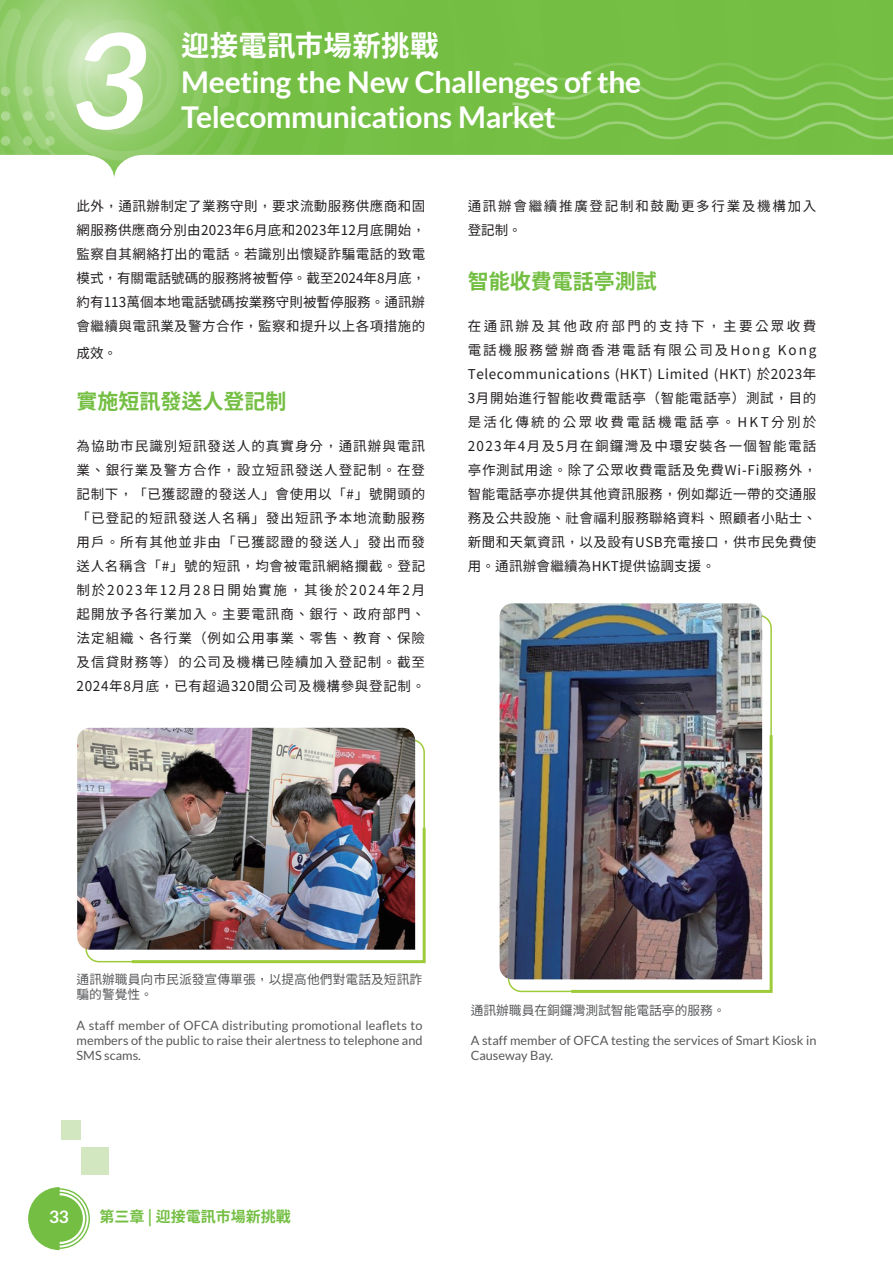
<style>
.page{position:relative;width:893px;height:1263px;background:#fff}
.page>*{position:absolute;margin:0;border:0;box-sizing:border-box;transform-origin:0 0}
.t1{font:italic 700 132px "Lato";color:#fff}
.t2{font:700 30px/34.5px "Lato";letter-spacing:-.01em;color:#fff}
.t3{font:700 28.5px "Taipei Sans TC Beta";letter-spacing:.005em;color:#fff}
.中文大題{font:700 21px "Taipei Sans TC Beta";color:#74bf43}
.t4{font:700 17.25px "Lato";color:#fff}
.t5{font:700 15px "Taipei Sans TC Beta";color:#74bf43}
.中文大題-2{font:13.5px/24px "Taipei Sans TC Beta";letter-spacing:.035em;color:#231f20;text-align:justify}
.中文大題-3{font:13.5px/24px "Taipei Sans TC Beta";letter-spacing:.13em;color:#231f20}
.中文大題-4{font:12.75px/15.3px "Lato";color:#57585a;text-align:justify}
.中文大題-5{font:12.75px/15.3px "Taipei Sans TC Beta";letter-spacing:.005em;color:#57585a}
</style>
<div class="page">
<img style="left:0;top:0;width:893px;height:155px">
<svg style="left:28px;top:1187px;width:62px;height:63px"></svg>
<div style="left:82px;top:1147px;width:27px;height:27px;background:#d2e7c0"></div>
<div style="left:61px;top:1120px;width:20px;height:19px;background:#d2e7c0"></div>
<img style="left:77px;top:728px;width:338px;height:222px">
<img style="left:129px;top:825px;width:297px;height:139px">
<svg style="left:507px;top:615px;width:265px;height:378px"></svg>
<img style="left:500px;top:603px;width:262px;height:376px">
<img style="left:568px;top:732px;width:205px;height:261px">
<h1 class="t1" style="left:71px;top:5px;width:78px">3</h1>
<h3 class="t3" style="left:181px;top:30px;width:259px">迎接電訊市場新挑戰</h3>
<h2 class="t2" style="left:181px;top:65px;width:462px">Meeting the New Challenges of the<br>Telecommunications Market</h2>
<p class="中文大題-2" style="left:77px;top:194px;width:350px">此外，通訊辦制定了業務守則，要求流動服務供應商和固網服務供應商分別由2023年6月底和2023年12月底開始，監察自其網絡打出的電話。若識別出懷疑詐騙電話的致電模式，有關電話號碼的服務將被暫停。截至2024年8月底，約有113萬個本地電話號碼按業務守則被暫停服務。通訊辦會繼續與電訊業及警方合作，監察和提升以上各項措施的</p>
<p class="中文大題-2" style="left:77px;top:342px;width:42px">成效。</p>
<p class="中文大題" style="left:77px;top:390px;width:212px">實施短訊發送人登記制</p>
<p class="中文大題-2" style="left:77px;top:434px;width:350px">為協助市民識別短訊發送人的真實身分，通訊辦與電訊業、銀行業及警方合作，設立短訊發送人登記制。在登記制下，「已獲認證的發送人」會使用以「#」號開頭的「已登記的短訊發送人名稱」發出短訊予本地流動服務用戶。所有其他並非由「已獲認證的發送人」發出而發送人名稱含「#」號的短訊，均會被電訊網絡攔截。登記制於2023年12月28日開始實施，其後於2024年2月起開放予各行業加入。主要電訊商、銀行、政府部門、法定組織、各行業（例如公用事業、零售、教育、保險及信貸財務等）的公司及機構已陸續加入登記制。截至2024年8月底，已有超過320間公司及機構參與登記制。</p>
<p class="中文大題-3" style="left:468px;top:194px;width:350px">通訊辦會繼續推廣登記制和鼓勵更多行業及機構加入登記制。</p>
<p class="中文大題" style="left:468px;top:270px;width:190px">智能收費電話亭測試</p>
<p class="中文大題-2" style="left:468px;top:314px;width:350px">在通訊辦及其他政府部門的支持下，主要公眾收費電話機服務營辦商香港電話有限公司及Hong Kong Telecommunications (HKT) Limited (HKT) 於2023年3月開始進行智能收費電話亭（智能電話亭）測試，目的是活化傳統的公眾收費電話機電話亭。HKT分別於2023年4月及5月在銅鑼灣及中環安裝各一個智能電話亭作測試用途。除了公眾收費電話及免費Wi-Fi服務外，智能電話亭亦提供其他資訊服務，例如鄰近一帶的交通服務及公共設施、社會福利服務聯絡資料、照顧者小貼士、新聞和天氣資訊，以及設有USB充電接口，供巿民免費使用。通訊辦會繼續為HKT提供協調支援。</p>
<p class="中文大題-5" style="left:77px;top:972px;width:347px">通訊辦職員向市民派發宣傳單張，以提高他們對電話及短訊詐騙的警覺性。</p>
<p class="中文大題-4" style="left:77px;top:1017px;width:347px">A staff member of OFCA distributing promotional leaflets to members of the public to raise their alertness to telephone and SMS scams.</p>
<p class="中文大題-5" style="left:471px;top:1003px;width:256px">通訊辦職員在銅鑼灣測試智能電話亭的服務。</p>
<p class="中文大題-4" style="left:471px;top:1033px;width:347px">A staff member of OFCA testing the services of Smart Kiosk in<br>Causeway Bay.</p>
<p class="t4" style="left:49px;top:1206px;width:21px">33</p>
<p class="t5" style="left:99px;top:1208px;width:193px">第三章 | 迎接電訊市場新挑戰</p>
</div>
